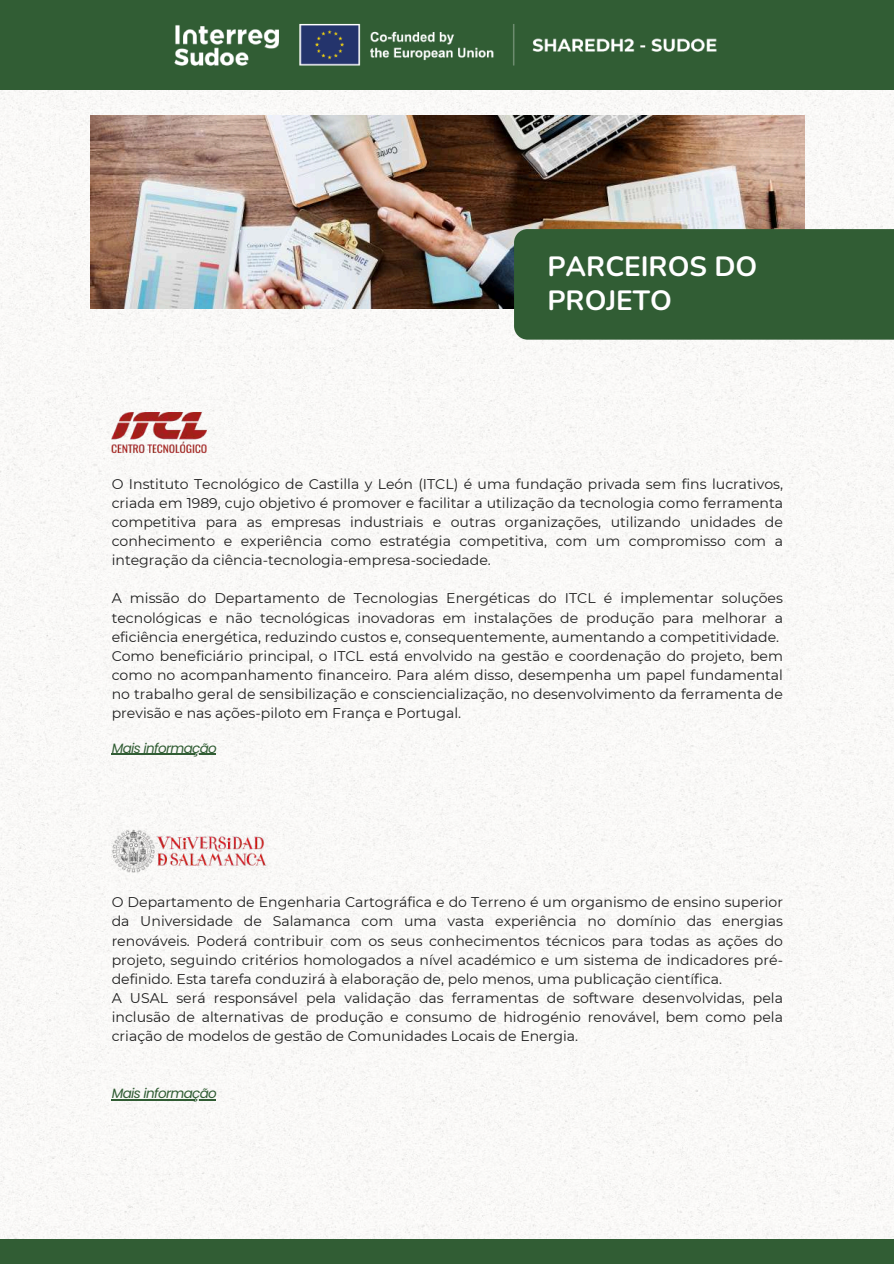
<style>
.page{position:relative;width:894px;height:1264px;background:#fff}
.page>*{position:absolute;margin:0;border:0;box-sizing:border-box;transform-origin:0 0}
.t1{font:700 27.75px/33.8px "Nunito";color:#fff}
.t2{font:14.1px/19.2px "Montserrat";color:#1e1e1e}
.t3{font:italic 13.5px "Poppins";letter-spacing:-.05em;color:#315d34}
</style>
<div class="page">
<img style="left:0;top:89px;width:893px;height:1149px">
<div style="left:0;top:0;width:893px;height:89px;background:#315d34"></div>
<div style="left:0;top:1238px;width:893px;height:25px;background:#315d34"></div>
<img style="left:174px;top:23px;width:543px;height:43px">
<img style="left:112px;top:412px;width:94px;height:43px">
<img style="left:90px;top:115px;width:714px;height:193px">
<div style="left:514px;top:229px;width:379px;height:110px;background:#315d34"></div>
<img style="left:112px;top:829px;width:155px;height:43px">
<hr style="left:112px;top:753px;width:104px;height:1px;background:#315d34">
<hr style="left:112px;top:1099px;width:104px;height:1px;background:#315d34">
<h1 class="t1" style="left:547px;top:250px;width:211px">PARCEIROS DO<br>PROJETO</h1>
<p class="t2" style="left:112px;top:474px;width:672px;text-align:justify">O Instituto Tecnológico de Castilla y León (ITCL) é uma fundação privada sem fins lucrativos, criada em 1989, cujo objetivo é promover e facilitar a utilização da tecnologia como ferramenta competitiva para as empresas industriais e outras organizações, utilizando unidades de conhecimento e experiência como estratégia competitiva, com um compromisso com a integração da ciência-tecnologia-empresa-sociedade.</p>
<p class="t2" style="left:112px;top:588px;width:672px">A missão do Departamento de Tecnologias Energéticas do ITCL é implementar soluções tecnológicas e não tecnológicas inovadoras em instalações de produção para melhorar a eficiência energética, reduzindo custos e, consequentemente, aumentando a competitividade.<br>Como beneficiário principal, o ITCL está envolvido na gestão e coordenação do projeto, bem como no acompanhamento financeiro. Para além disso, desempenha um papel fundamental no trabalho geral de sensibilização e consciencialização, no desenvolvimento da ferramenta de previsão e nas ações-piloto em França e Portugal.</p>
<p class="t3" style="left:112px;top:738px;width:107px">Mais informação</p>
<p class="t2" style="left:112px;top:892px;width:672px">O Departamento de Engenharia Cartográfica e do Terreno é um organismo de ensino superior da Universidade de Salamanca com uma vasta experiência no domínio das energias renováveis. Poderá contribuir com os seus conhecimentos técnicos para todas as ações do projeto, seguindo critérios homologados a nível académico e um sistema de indicadores pré&shy;definido. Esta tarefa conduzirá à elaboração de, pelo menos, uma publicação científica.<br>A USAL será responsável pela validação das ferramentas de software desenvolvidas, pela inclusão de alternativas de produção e consumo de hidrogénio renovável, bem como pela criação de modelos de gestão de Comunidades Locais de Energia.</p>
<p class="t3" style="left:112px;top:1083px;width:107px">Mais informação</p>
</div>
